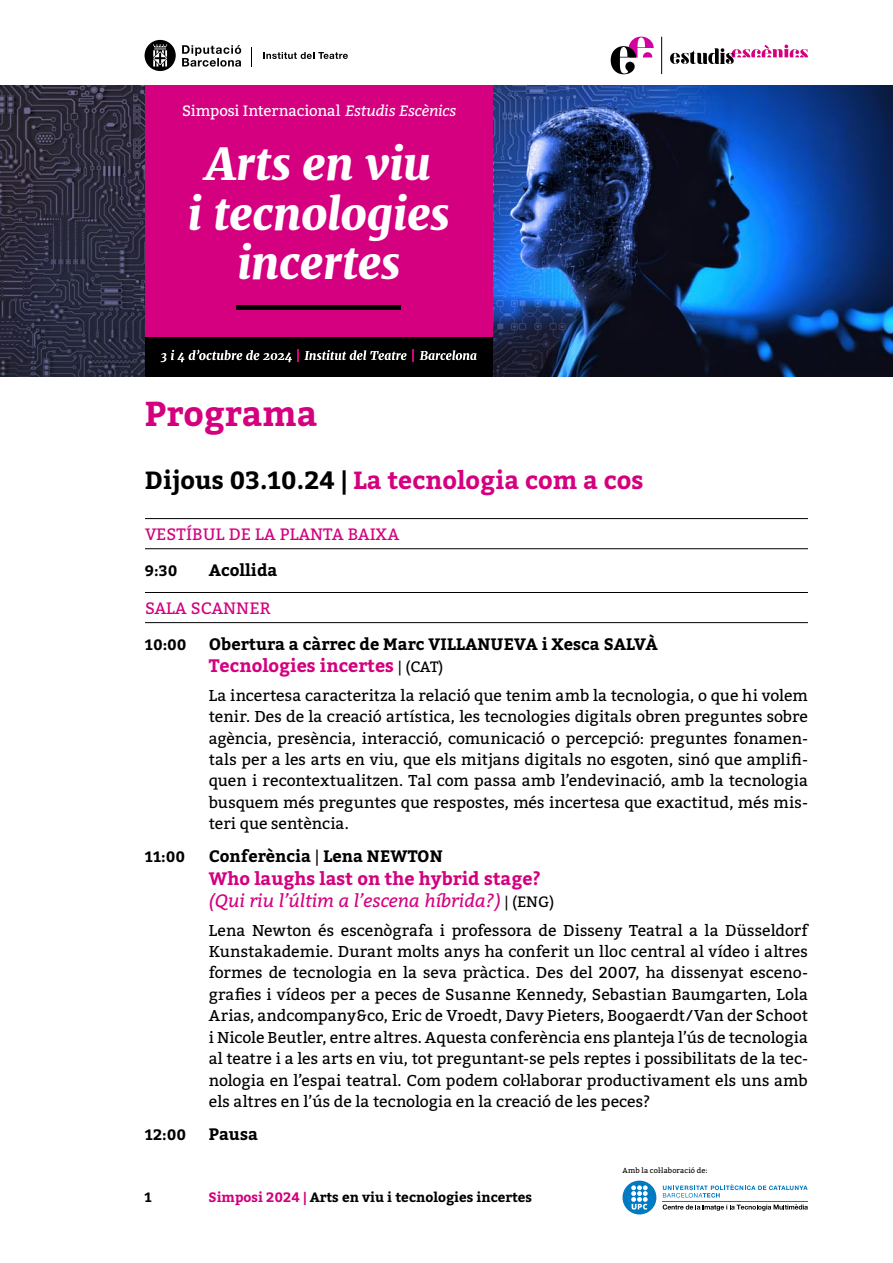
<style>
.page{position:relative;width:893px;height:1263px;background:#fff}
.page>*{position:absolute;margin:0;border:0;box-sizing:border-box;transform-origin:0 0}
.t1{font:italic 900 44.55px/49.7px "Merriweather";letter-spacing:-.005em;color:#fff;text-align:center}
.t2{font:700 34.5px "Bitter";color:#d4007f}
.t3{font:700 24.75px "Bitter";color:#d4007f}
.t4{font:italic 18px/22.5px "Bitter";color:#d4007f}
.t5{font:700 18px "Bitter";color:#d4007f}
.t6{font:700 16.5px "Bitter";color:#000}
.t7{font:16.5px "Bitter";letter-spacing:.01em;color:#d4007f}
.t8{font:15.75px/21.5px "Bitter";color:#000;text-align:justify}
.t9{font:15px "Bitter";letter-spacing:-.005em;color:#fff}
.t10{font:700 15px "Bitter";color:#000}
.t11{font:700 13.5px "Bitter";color:#000}
.t12{font:7.35px "Bitter";letter-spacing:.015em;color:#000}
.s1{font-style:italic}
.s2{color:#000}
.s3{font-weight:400;font-size:15px;color:#000}
.s4{font-weight:400}
.s5{font-weight:700;font-style:normal}
.s6{font-style:normal;font-size:15px;color:#000}
.s7{color:#d4007f}
</style>
<div class="page">
<svg style="left:663px;top:1204px;width:145px;height:7px"></svg>
<div style="left:622px;top:1180px;width:34px;height:34px;background:#007ac2;border-radius:50%"></div>
<svg style="left:631px;top:1185px;width:17px;height:24px"></svg>
<svg style="left:663px;top:1184px;width:145px;height:13px"></svg>
<hr style="left:662px;top:1201px;width:146px;height:1px;background:#007ac2">
<svg style="left:251px;top:47px;width:1px;height:20px"></svg>
<svg style="left:182px;top:45px;width:59px;height:22px"></svg>
<svg style="left:145px;top:40px;width:31px;height:31px"></svg>
<svg style="left:263px;top:52px;width:85px;height:7px"></svg>
<hr style="left:661px;top:37px;width:1px;height:37px;background:#000">
<svg style="left:670px;top:45px;width:138px;height:19px"></svg>
<svg style="left:611px;top:37px;width:43px;height:37px"></svg>
<img style="left:0;top:85px;width:893px;height:291px">
<div style="left:145px;top:85px;width:347px;height:252px;background:#d4007f"></div>
<div style="left:237px;top:305px;width:164px;height:5px;background:#000"></div>
<div style="left:145px;top:337px;width:347px;height:39px;background:#000"></div>
<svg style="left:420px;top:350px;width:57px;height:10px"></svg>
<svg style="left:413px;top:349px;width:1px;height:12px"></svg>
<svg style="left:160px;top:349px;width:247px;height:13px"></svg>
<hr style="left:145px;top:518px;width:663px;height:1px;background:#000">
<hr style="left:145px;top:548px;width:663px;height:1px;background:#000">
<hr style="left:145px;top:592px;width:663px;height:1px;background:#000">
<hr style="left:145px;top:622px;width:663px;height:1px;background:#000">
<p class="t9" style="left:182px;top:100px;width:276px">Simposi Internacional <span class="s1">Estudis Escènics</span></p>
<h1 class="t1" style="left:188px;top:140px;width:264px">Arts en viu<br>i tecnologies incertes</h1>
<h2 class="t2" style="left:145px;top:388px;width:174px">Programa</h2>
<h3 class="t3" style="left:145px;top:461px;width:500px"><span class="s2">Dijous 03.10.24 |</span> La tecnologia com a cos</h3>
<p class="t7" style="left:145px;top:522px;width:256px">VESTÍBUL DE LA PLANTA BAIXA</p>
<p class="t10" style="left:145px;top:559px;width:34px">9:30</p>
<p class="t6" style="left:209px;top:557px;width:70px">Acollida</p>
<p class="t7" style="left:145px;top:596px;width:127px">SALA SCANNER</p>
<p class="t10" style="left:145px;top:633px;width:43px">10:00</p>
<p class="t6" style="left:209px;top:631px;width:451px">Obertura a càrrec de Marc VILLANUEVA i Xesca SALVÀ</p>
<p class="t5" style="left:209px;top:652px;width:236px">Tecnologies incertes <span class="s3">| (CAT)</span></p>
<p class="t8" style="left:209px;top:684px;width:601px">La incertesa caracteritza la relació que tenim amb la tecnologia, o que hi volem tenir. Des de la creació artística, les tecnologies digitals obren preguntes sobre agència, presència, interacció, comunicació o percepció: preguntes fonamen&shy;tals per a les arts en viu, que els mitjans digitals no esgoten, sinó que amplifi&shy;quen i recontextualitzen. Tal com passa amb l’endevinació, amb la tecnologia busquem més preguntes que respostes, més incertesa que exactitud, més mis&shy;teri que sentència.</p>
<p class="t10" style="left:145px;top:845px;width:42px">11:00</p>
<p class="t6" style="left:209px;top:844px;width:236px">Conferència <span class="s4">|</span> Lena NEWTON</p>
<p class="t4" style="left:209px;top:867px;width:347px"><span class="s5">Who laughs last on the hybrid stage? </span>(Qui riu l’últim a l’escena híbrida?) <span class="s6">| (ENG)</span></p>
<p class="t8" style="left:209px;top:919px;width:601px">Lena Newton és escenògrafa i professora de Disseny Teatral a la Düsseldorf Kunstakademie. Durant molts anys ha conferit un lloc central al vídeo i altres formes de tecnologia en la seva pràctica. Des del 2007, ha dissenyat esceno&shy;grafies i vídeos per a peces de Susanne Kennedy, Sebastian Baumgarten, Lola Arias, andcompany&amp;co, Eric de Vroedt, Davy Pieters, Boogaerdt/Van der Schoot i Nicole Beutler, entre altres. Aquesta conferència ens planteja l’ús de tecnologia al teatre i a les arts en viu, tot preguntant-se pels reptes i possibilitats de la tec&shy;nologia en l’espai teatral. Com podem col·laborar productivament els uns amb els altres en l’ús de la tecnologia en la creació de les peces?</p>
<p class="t10" style="left:145px;top:1123px;width:43px">12:00</p>
<p class="t6" style="left:209px;top:1121px;width:51px">Pausa</p>
<p class="t11" style="left:145px;top:1186px;width:9px">1</p>
<p class="t11" style="left:209px;top:1186px;width:325px"><span class="s7">Simposi 2024 |</span> Arts en viu i tecnologies incertes</p>
<p class="t12" style="left:622px;top:1165px;width:86px">Amb la col·laboració de:</p>
</div>
